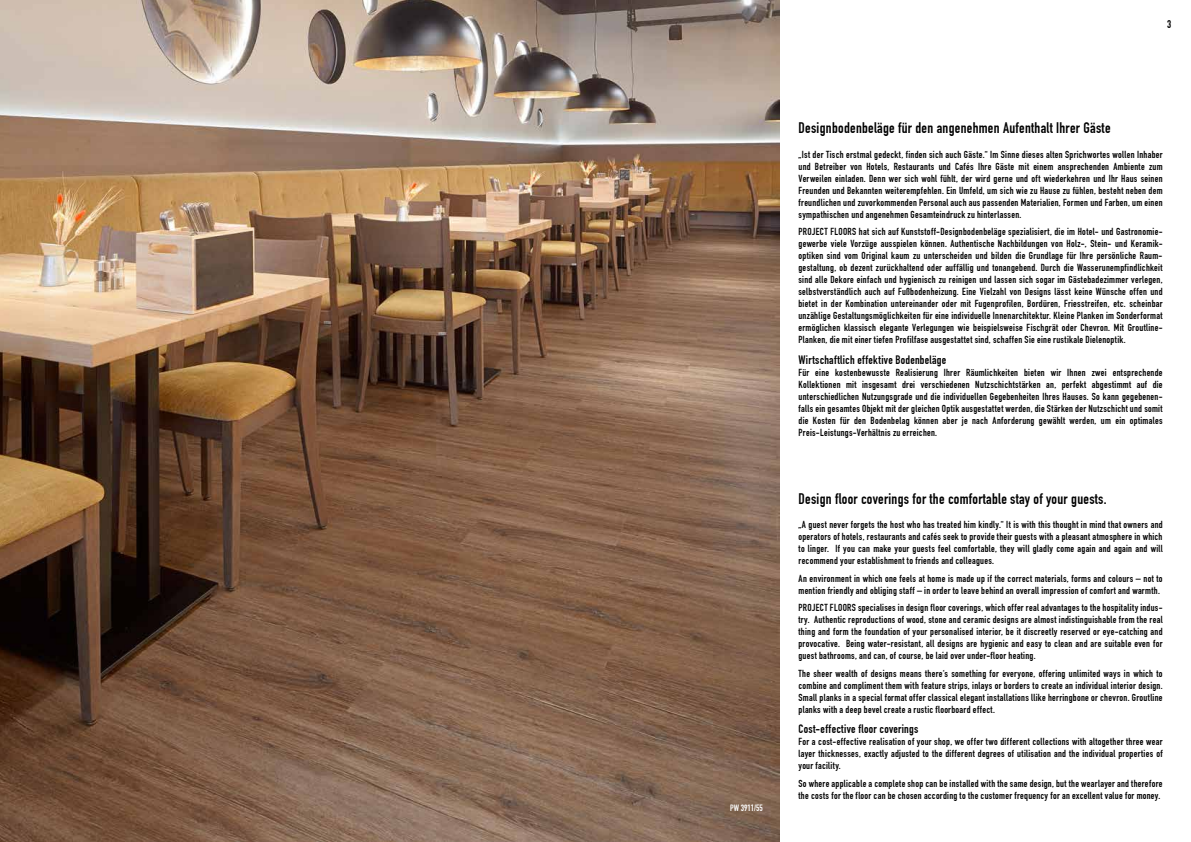
<style>
.page{position:relative;width:1191px;height:842px;background:#fff}
.page>*{position:absolute;margin:0;border:0;box-sizing:border-box;transform-origin:0 0}
.t1{font:15px "DIN Engschrift";letter-spacing:.02em;color:#000}
.t2{font:12px "DIN Engschrift";letter-spacing:.02em;color:#000}
.t3{font:11px "DIN Engschrift";color:#000}
.t4{font:10px/12px "DIN Engschrift";letter-spacing:.03em;color:#000;text-align:justify}
.t5{font:9px "DIN Engschrift";color:#fff}
</style>
<div class="page">
<img style="left:0;top:0;width:780px;height:842px">
<p class="t3" style="left:1167px;top:18px;width:6px">3</p>
<p class="t5" style="left:730px;top:802px;width:34px">PW 3911/55</p>
<h1 class="t1" style="left:798px;top:119px;width:313px">Designbodenbeläge für den angenehmen Aufenthalt Ihrer Gäste</h1>
<p class="t4" style="left:798px;top:148px;width:365px">„Ist der Tisch erstmal gedeckt, finden sich auch Gäste.“ Im Sinne dieses alten Sprichwortes wollen Inhaber und Betreiber von Hotels, Restaurants und Cafés Ihre Gäste mit einem ansprechenden Ambiente zum Verweilen einladen. Denn wer sich wohl fühlt, der wird gerne und oft wiederkehren und Ihr Haus seinen Freunden und Bekannten weiterempfehlen. Ein Umfeld, um sich wie zu Hause zu fühlen, besteht neben dem freundlichen und zuvorkommenden Personal auch aus passenden Materialien, Formen und Farben, um einen sympathischen und angenehmen Gesamteindruck zu hinterlassen.</p>
<p class="t4" style="left:798px;top:226px;width:366px">PROJECT FLOORS hat sich auf Kunststoff-Designbodenbeläge spezialisiert, die im Hotel- und Gastronomie&shy;gewerbe viele Vorzüge ausspielen können. Authentische Nachbildungen von Holz-, Stein- und Keramik&shy;optiken sind vom Original kaum zu unterscheiden und bilden die Grundlage für Ihre persönliche Raum&shy;gestaltung, ob dezent zurückhaltend oder auffällig und tonangebend. Durch die Wasserunempfindlichkeit sind alle Dekore einfach und hygienisch zu reinigen und lassen sich sogar im Gästebadezimmer verlegen, selbstverständlich auch auf Fußbodenheizung. Eine Vielzahl von Designs lässt keine Wünsche offen und bietet in der Kombination untereinander oder mit Fugenprofilen, Bordüren, Friesstreifen, etc. scheinbar unzählige Gestaltungsmöglichkeiten für eine individuelle Innenarchitektur. Kleine Planken im Sonderformat ermöglichen klassisch elegante Verlegungen wie beispielsweise Fischgrät oder Chevron. Mit Groutline-Planken, die mit einer tiefen Profilfase ausgestattet sind, schaffen Sie eine rustikale Dielenoptik.</p>
<p class="t2" style="left:798px;top:352px;width:149px">Wirtschaftlich effektive Bodenbeläge</p>
<p class="t4" style="left:798px;top:366px;width:366px">Für eine kostenbewusste Realisierung Ihrer Räumlichkeiten bieten wir Ihnen zwei entsprechende Kollektionen mit insgesamt drei verschiedenen Nutzschichtstärken an, perfekt abgestimmt auf die unterschiedlichen Nutzungsgrade und die individuellen Gegebenheiten Ihres Hauses. So kann gegebenen&shy;falls ein gesamtes Objekt mit der gleichen Optik ausgestattet werden, die Stärken der Nutzschicht und somit die Kosten für den Bodenbelag können aber je nach Anforderung gewählt werden, um ein optimales Preis-Leistungs-Verhältnis zu erreichen.</p>
<h1 class="t1" style="left:798px;top:489px;width:310px">Design floor coverings for the comfortable stay of your guests.</h1>
<p class="t4" style="left:798px;top:519px;width:366px">„A guest never forgets the host who has treated him kindly.“ It is with this thought in mind that owners and operators of hotels, restaurants and cafés seek to provide their guests with a pleasant atmosphere in which to linger. If you can make your guests feel comfortable, they will gladly come again and again and will recommend your establishment to friends and colleagues.</p>
<p class="t4" style="left:798px;top:572px;width:365px">An environment in which one feels at home is made up if the correct materials, forms and colours – not to mention friendly and obliging staff – in order to leave behind an overall impression of comfort and warmth.</p>
<p class="t4" style="left:798px;top:602px;width:365px">PROJECT FLOORS specialises in design floor coverings, which offer real advantages to the hospitality indus&shy;try. Authentic reproductions of wood, stone and ceramic designs are almost indistinguishable from the real thing and form the foundation of your personalised interior, be it discreetly reserved or eye-catching and provocative. Being water-resistant, all designs are hygienic and easy to clean and are suitable even for guest bathrooms, and can, of course, be laid over under-floor heating.</p>
<p class="t4" style="left:798px;top:668px;width:366px">The sheer wealth of designs means there‘s something for everyone, offering unlimited ways in which to combine and compliment them with feature strips, inlays or borders to create an individual interior design.<br>Small planks in a special format offer classical elegant installations llike herringbone or chevron. Groutline planks with a deep bevel create a rustic floorboard effect.</p>
<p class="t2" style="left:798px;top:722px;width:121px">Cost-effective floor coverings</p>
<p class="t4" style="left:798px;top:736px;width:365px">For a cost-effective realisation of your shop, we offer two different collections with altogether three wear layer thicknesses, exactly adjusted to the different degrees of utilisation and the individual properties of your facility.</p>
<p class="t4" style="left:798px;top:777px;width:365px">So where applicable a complete shop can be installed with the same design, but the wearlayer and therefore the costs for the floor can be chosen according to the customer frequency for an excellent value for money.</p>
</div>
